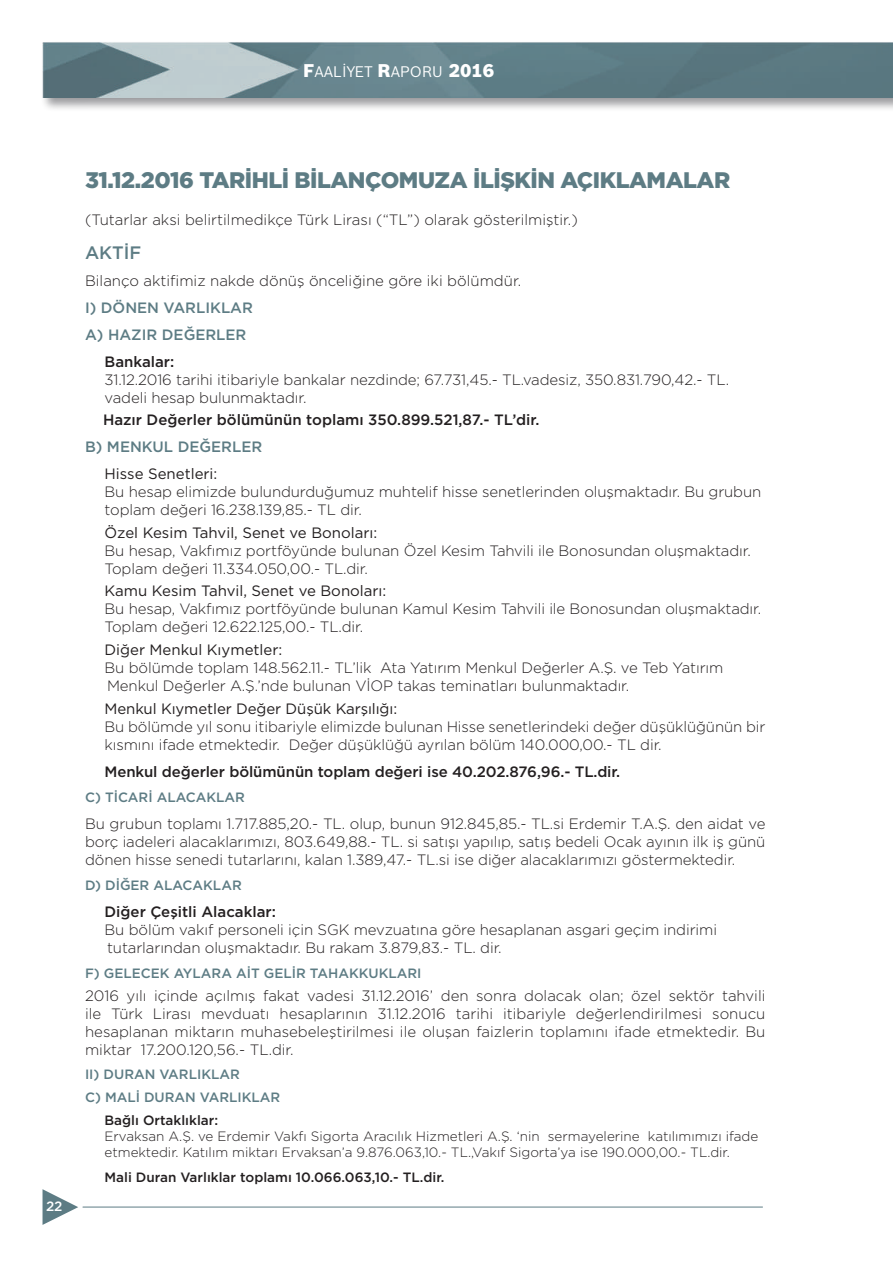
<style>
.page{position:relative;width:893px;height:1263px;background:#fff}
.page>*{position:absolute;margin:0;border:0;box-sizing:border-box;transform-origin:0 0}
.t1{font:900 22.5px "Gotham";letter-spacing:-.02em;color:#5d7c84}
.t2{font:500 18px "Gotham";color:#5d7c84}
.t3{font:300 15px/18px "Gotham";letter-spacing:-.005em;color:#231f20}
.t4{font:500 15px "Gotham";color:#231f20}
.t5{font:15px "Gotham";color:#231f20}
.t6{font:500 15px/27px "Gotham";color:#5d7c84}
.t7{font:15px "Bosch Sans";color:#fff}
.t8{font:300 13.5px/16.2px "Gotham";color:#231f20}
.t9{font:500 13.5px/23.7px "Gotham";color:#5d7c84}
.t10{font:500 13.5px "Gotham";color:#231f20}
.t11{font:500 13.5px "Gotham";color:#fff}
.s1{font-weight:900;font-size:18px}
</style>
<div class="page">
<div style="left:40px;top:40px;width:853px;height:72px;background:#010209;opacity:.4"></div>
<img style="left:42px;top:43px;width:851px;height:55px">
<svg style="left:43px;top:1189px;width:35px;height:36px"></svg>
<hr style="left:83px;top:1207px;width:679px;height:1px;background:#5d7c84">
<p class="t7" style="left:303px;top:62px;width:193px"><span class="s1">F</span>AALİYET <span class="s1">R</span>APORU <span class="s1">2016</span></p>
<p class="t11" style="left:46px;top:1197px;width:18px">22</p>
<h1 class="t1" style="left:85px;top:165px;width:647px">31.12.2016 TARİHLİ BİLANÇOMUZA İLİŞKİN AÇIKLAMALAR</h1>
<p class="t3" style="left:85px;top:210px;width:494px">(Tutarlar aksi belirtilmedikçe Türk Lirası (“TL”) olarak gösterilmiştir.)</p>
<p class="t2" style="left:85px;top:240px;width:58px">AKTİF</p>
<p class="t3" style="left:85px;top:271px;width:438px">Bilanço aktifimiz nakde dönüş önceliğine göre iki bölümdür.</p>
<p class="t6" style="left:85px;top:294px;width:169px">I) DÖNEN VARLIKLAR<br>A) HAZIR DEĞERLER</p>
<p class="t4" style="left:105px;top:352px;width:71px">Bankalar:</p>
<p class="t3" style="left:105px;top:370px;width:626px">31.12.2016 tarihi itibariyle bankalar nezdinde; 67.731,45.- TL.vadesiz, 350.831.790,42.- TL. vadeli hesap bulunmaktadır.</p>
<p class="t4" style="left:103px;top:410px;width:438px">Hazır Değerler bölümünün toplamı 350.899.521,87.- TL’dir.</p>
<p class="t6" style="left:85px;top:433px;width:179px">B) MENKUL DEĞERLER</p>
<p class="t5" style="left:105px;top:464px;width:114px">Hisse Senetleri:</p>
<p class="t3" style="left:105px;top:483px;width:658px">Bu hesap elimizde bulundurduğumuz muhtelif hisse senetlerinden oluşmaktadır. Bu grubun toplam değeri 16.238.139,85.- TL dir.</p>
<p class="t5" style="left:105px;top:523px;width:274px">Özel Kesim Tahvil, Senet ve Bonoları:</p>
<p class="t3" style="left:105px;top:541px;width:648px">Bu hesap, Vakfımız portföyünde bulunan Özel Kesim Tahvili ile Bonosundan oluşmaktadır.<br>Toplam değeri 11.334.050,00.- TL.dir.</p>
<p class="t5" style="left:105px;top:581px;width:283px">Kamu Kesim Tahvil, Senet ve Bonoları:</p>
<p class="t3" style="left:105px;top:600px;width:658px">Bu hesap, Vakfımız portföyünde bulunan Kamul Kesim Tahvili ile Bonosundan oluşmaktadır.<br>Toplam değeri 12.622.125,00.- TL.dir.</p>
<p class="t5" style="left:105px;top:640px;width:179px">Diğer Menkul Kıymetler:</p>
<p class="t3" style="left:105px;top:658px;width:620px">Bu bölümde toplam 148.562.11.- TL’lik Ata Yatırım Menkul Değerler A.Ş. ve Teb Yatırım<br>Menkul Değerler A.Ş.’nde bulunan VİOP takas teminatları bulunmaktadır.</p>
<p class="t5" style="left:105px;top:699px;width:294px">Menkul Kıymetler Değer Düşük Karşılığı:</p>
<p class="t3" style="left:105px;top:717px;width:662px">Bu bölümde yıl sonu itibariyle elimizde bulunan Hisse senetlerindeki değer düşüklüğünün bir kısmını ifade etmektedir. Değer düşüklüğü ayrılan bölüm 140.000,00.- TL dir.</p>
<p class="t4" style="left:105px;top:761px;width:517px">Menkul değerler bölümünün toplam değeri ise 40.202.876,96.- TL.dir.</p>
<p class="t9" style="left:85px;top:785px;width:162px">C) TİCARİ ALACAKLAR</p>
<p class="t3" style="left:85px;top:814px;width:682px;text-align:justify">Bu grubun toplamı 1.717.885,20.- TL. olup, bunun 912.845,85.- TL.si Erdemir T.A.Ş. den aidat ve borç iadeleri alacaklarımızı, 803.649,88.- TL. si satışı yapılıp, satış bedeli Ocak ayının ilk iş günü dönen hisse senedi tutarlarını, kalan 1.389,47.- TL.si ise diğer alacaklarımızı göstermektedir.</p>
<p class="t9" style="left:85px;top:873px;width:158px">D) DİĞER ALACAKLAR</p>
<p class="t4" style="left:105px;top:902px;width:173px">Diğer Çeşitli Alacaklar:</p>
<p class="t3" style="left:105px;top:920px;width:614px">Bu bölüm vakıf personeli için SGK mevzuatına göre hesaplanan asgari geçim indirimi tutarlarından oluşmaktadır. Bu rakam 3.879,83.- TL. dir.</p>
<p class="t9" style="left:85px;top:961px;width:338px">F) GELECEK AYLARA AİT GELİR TAHAKKUKLARI</p>
<p class="t3" style="left:85px;top:986px;width:682px;text-align:justify">2016 yılı içinde açılmış fakat vadesi 31.12.2016’ den sonra dolacak olan; özel sektör tahvili ile Türk Lirası mevduatı hesaplarının 31.12.2016 tarihi itibariyle değerlendirilmesi sonucu hesaplanan miktarın muhasebeleştirilmesi ile oluşan faizlerin toplamını ifade etmektedir. Bu miktar 17.200.120,56.- TL.dir.</p>
<p class="t9" style="left:85px;top:1062px;width:197px">II) DURAN VARLIKLAR<br>C) MALİ DURAN VARLIKLAR</p>
<p class="t10" style="left:105px;top:1111px;width:115px">Bağlı Ortaklıklar:</p>
<p class="t8" style="left:105px;top:1127px;width:655px">Ervaksan A.Ş. ve Erdemir Vakfı Sigorta Aracılık Hizmetleri A.Ş. ‘nin sermayelerine katılımımızı ifade etmektedir. Katılım miktarı Ervaksan’a 9.876.063,10.- TL.,Vakıf Sigorta’ya ise 190.000,00.- TL.dir.</p>
<p class="t10" style="left:105px;top:1168px;width:341px">Mali Duran Varlıklar toplamı 10.066.063,10.- TL.dir.</p>
</div>
